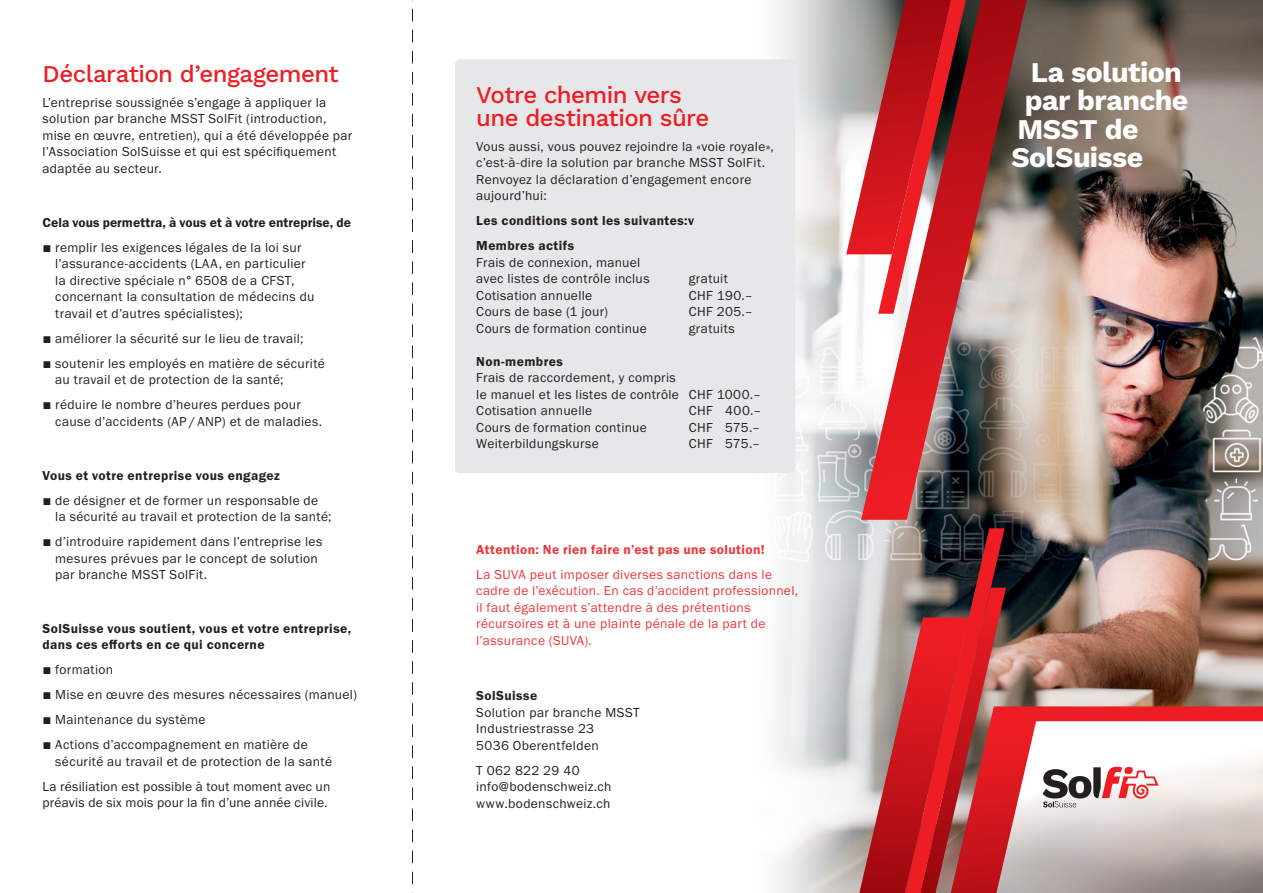
<style>
.page{position:relative;width:1263px;height:893px;background:#fff}
.page>*{position:absolute;margin:0;border:0;box-sizing:border-box;transform-origin:0 0}
.Grau{font:700 28.5px "Work Sans";letter-spacing:-.02em;color:#fff}
.Head{font:500 24px/22.5px "Work Sans";letter-spacing:-.025em;color:#ee1d23}
.Text{font:13.5px/16.5px "Franklin Gothic URW Boo";letter-spacing:.025em;color:#231f20}
.t1{font:13.5px/16.5px "Franklin Gothic URW Boo";letter-spacing:.025em;color:#ee1d23}
.Text-2{font:13.5px/16.5px "Franklin Gothic URW Dem";letter-spacing:.03em;color:#231f20}
.Text-3{font:13.5px "Franklin Gothic URW Dem";letter-spacing:.005em;color:#231f20}
.t2{font:13.5px "Franklin Gothic URW Dem";letter-spacing:.03em;color:#ee1d23}
.s1{font-family:"Work Sans";font-weight:500}
.s2{color:#e6e7e9}
.s3{font-family:"Franklin Gothic URW Dem"}
</style>
<div class="page">
<img style="left:723px;top:0;width:540px;height:893px">
<svg style="left:412px;top:0;width:1px;height:893px"></svg>
<svg style="left:1006px;top:706px;width:257px;height:187px"></svg>
<svg style="left:859px;top:528px;width:147px;height:365px"></svg>
<svg style="left:846px;top:0;width:15px;height:314px"></svg>
<img style="left:861px;top:0;width:166px;height:520px">
<svg style="left:1042px;top:767px;width:116px;height:40px"></svg>
<div style="left:455px;top:60px;width:340px;height:413px;background:#e6e7e9;border-radius:4px"></div>
<p class="Head" style="left:43px;top:61px;width:298px">Déclaration d’engagement</p>
<p class="Text" style="left:43px;top:94px;width:311px">L’entreprise soussignée s’engage à appliquer la solution par branche MSST SolFit (introduction, mise en œuvre, entretien), qui a été développée par l’Association SolSuisse et qui est spécifiquement adaptée au secteur.</p>
<p class="Text-3" style="left:43px;top:214px;width:310px">Cela vous permettra, à vous et à votre entreprise, de</p>
<p class="Text" style="left:55px;top:239px;width:261px;text-indent:-13px"><span class="s1">▪</span> remplir les exigences légales de la loi sur l’assurance-accidents (LAA, en particulier la directive spéciale n° 6508 de a CFST, concernant la consultation de médecins du travail et d’autres spécialistes);</p>
<p class="Text" style="left:43px;top:330px;width:263px"><span class="s1">▪</span> améliorer la sécurité sur le lieu de travail;</p>
<p class="Text" style="left:55px;top:355px;width:271px;text-indent:-13px"><span class="s1">▪</span> soutenir les employés en matière de sécurité au travail et de protection de la santé;</p>
<p class="Text" style="left:55px;top:396px;width:268px;text-indent:-13px"><span class="s1">▪</span> réduire le nombre d’heures perdues pour cause d’accidents (AP / ANP) et de maladies.</p>
<p class="Text-2" style="left:43px;top:467px;width:239px">Vous et votre entreprise vous engagez</p>
<p class="Text" style="left:55px;top:492px;width:278px;text-indent:-13px"><span class="s1">▪</span> de désigner et de former un responsable de la sécurité au travail et protection de la santé;</p>
<p class="Text" style="left:55px;top:533px;width:269px;text-indent:-13px"><span class="s1">▪</span> d’introduire rapidement dans l’entreprise les mesures prévues par le concept de solution par branche MSST SolFit.</p>
<p class="Text-2" style="left:43px;top:620px;width:310px">SolSuisse vous soutient, vous et votre entreprise, dans ces efforts en ce qui concerne</p>
<p class="Text" style="left:43px;top:661px;width:72px"><span class="s1">▪</span> formation</p>
<p class="Text" style="left:43px;top:686px;width:316px"><span class="s1">▪</span> Mise en œuvre des mesures nécessaires (manuel)</p>
<p class="Text" style="left:43px;top:711px;width:164px"><span class="s1">▪</span> Maintenance du système</p>
<p class="Text" style="left:55px;top:736px;width:278px;text-indent:-13px"><span class="s1">▪</span> Actions d’accompagnement en matière de sécurité au travail et de protection de la santé</p>
<p class="Text" style="left:43px;top:778px;width:289px">La résiliation est possible à tout moment avec un préavis de six mois pour la fin d’une année civile.</p>
<p class="Head" style="left:476px;top:83px;width:235px">Votre chemin vers une destination sûre</p>
<p class="Text" style="left:476px;top:138px;width:299px">Vous aussi, vous pouvez rejoindre la «voie royale», c’est-à-dire la solution par branche MSST SolFit.<br>Renvoyez la déclaration d’engagement encore aujourd’hui:</p>
<p class="Text-2" style="left:476px;top:212px;width:220px">Les conditions sont les suivantes:v</p>
<p class="Text-2" style="left:476px;top:237px;width:99px">Membres actifs</p>
<p class="Text" style="left:476px;top:254px;width:175px">Frais de connexion, manuel avec listes de contrôle inclus</p>
<p class="Text" style="left:689px;top:270px;width:41px">gratuit</p>
<p class="Text" style="left:476px;top:287px;width:117px">Cotisation annuelle</p>
<p class="Text" style="left:689px;top:287px;width:65px">CHF 190.–</p>
<p class="Text" style="left:476px;top:303px;width:133px">Cours de base (1 jour)</p>
<p class="Text" style="left:689px;top:303px;width:65px">CHF 205.–</p>
<p class="Text" style="left:476px;top:320px;width:172px">Cours de formation continue</p>
<p class="Text" style="left:689px;top:320px;width:47px">gratuits</p>
<p class="Text-2" style="left:476px;top:353px;width:88px">Non-membres</p>
<p class="Text" style="left:476px;top:369px;width:286px">Frais de raccordement, y compris<br>le manuel et les listes de contrôle CHF 1000.–</p>
<p class="Text" style="left:476px;top:402px;width:117px">Cotisation annuelle</p>
<p class="Text" style="left:689px;top:402px;width:74px">CHF <span class="s2">0</span>400.–</p>
<p class="Text" style="left:476px;top:419px;width:172px">Cours de formation continue</p>
<p class="Text" style="left:689px;top:419px;width:73px">CHF <span class="s2">0</span>575.–</p>
<p class="Text" style="left:476px;top:435px;width:124px">Weiterbildungskurse</p>
<p class="Text" style="left:689px;top:435px;width:73px">CHF <span class="s2">0</span>575.–</p>
<p class="t2" style="left:476px;top:541px;width:290px">Attention: Ne rien faire n’est pas une solution!</p>
<p class="t1" style="left:476px;top:566px;width:323px">La SUVA peut imposer diverses sanctions dans le cadre de l’exécution. En cas d’accident professionnel, il faut également s’attendre à des prétentions récursoires et à une plainte pénale de la part de l’assurance (SUVA).</p>
<p class="Text" style="left:476px;top:687px;width:165px"><span class="s3">SolSuisse<br></span>Solution par branche MSST<br>Industriestrasse 23<br>5036 Oberentfelden</p>
<p class="Text" style="left:476px;top:762px;width:137px">T 062 822 29 40 info@bodenschweiz.ch www.bodenschweiz.ch</p>
<p class="Grau" style="left:1031px;top:50px;width:152px">La solution</p>
<p class="Grau" style="left:1025px;top:79px;width:165px">par branche</p>
<p class="Grau" style="left:1017px;top:107px;width:123px">MSST de</p>
<p class="Grau" style="left:1011px;top:136px;width:133px">SolSuisse</p>
</div>
